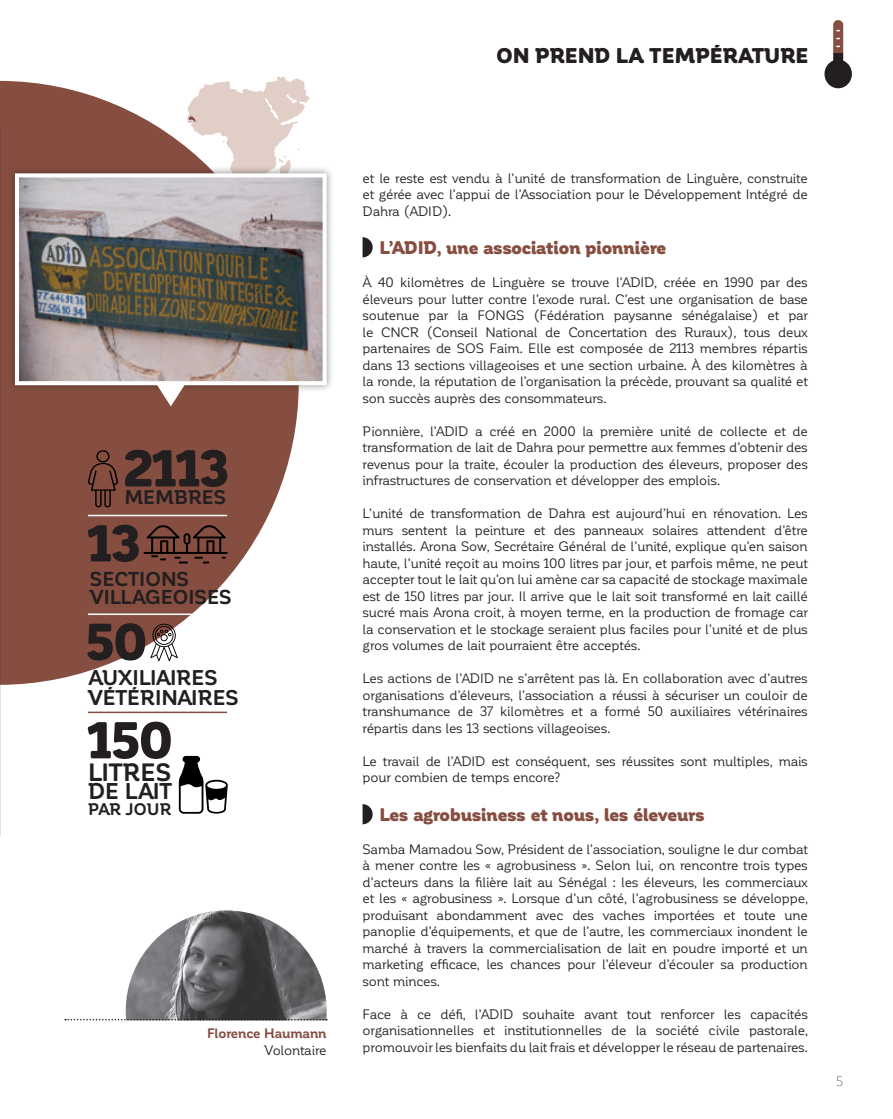
<style>
.page{position:relative;width:893px;height:1119px;background:#fff}
.page>*{position:absolute;margin:0;border:0;box-sizing:border-box;transform-origin:0 0}
.t1{font:900 51px "Corporative Soft";letter-spacing:-.005em;color:#231f20}
.t2{font:700 24.75px "Corporative Soft";letter-spacing:.01em;color:#231f20}
.t3{font:700 22.5px "Corporative Soft";color:#231f20}
.t4{font:700 21px/19.5px "Corporative Soft";letter-spacing:-.005em;color:#231f20}
.t5{font:900 21px "Corporative Soft";letter-spacing:.01em;color:#231f20}
.t6{font:700 19.95px/18.3px "Corporative Soft";letter-spacing:.005em;color:#231f20}
.t7{font:700 19.5px "Corporative Soft";letter-spacing:.01em;color:#231f20}
.t8{font:900 18px "Corporative Soft";letter-spacing:-.01em;color:#864e40}
.t9{font:700 16.5px "Corporative Soft";letter-spacing:.005em;color:#231f20}
.t10{font:13.5px/16.5px "Corporative Soft";letter-spacing:-.02em;color:#231f20;text-align:justify}
.t11{font:700 13.5px "Corporative Soft";letter-spacing:-.015em;color:#864e40}
.t12{font:100 13.5px "Corporative Soft";color:#231f20}
</style>
<div class="page">
<img style="left:126px;top:910px;width:201px;height:108px">
<svg style="left:277px;top:76px;width:32px;height:74px"></svg>
<svg style="left:1px;top:81px;width:298px;height:603px;fill:#864e40"></svg>
<img style="left:0;top:0;width:1px;height:510px">
<svg style="left:824px;top:20px;width:28px;height:68px"></svg>
<svg style="left:0;top:125px;width:1px;height:711px"></svg>
<svg style="left:363px;top:237px;width:10px;height:20px"></svg>
<svg style="left:363px;top:804px;width:10px;height:20px"></svg>
<svg style="left:65px;top:1018px;width:262px;height:2px"></svg>
<div style="left:7px;top:165px;width:327px;height:228px;background:#231f20;opacity:.5"></div>
<img style="left:20px;top:178px;width:302px;height:202px">
<div style="left:15px;top:173px;width:312px;height:212px;border:4px solid #fff"></div>
<svg style="left:156px;top:383px;width:30px;height:23px"></svg>
<svg style="left:88px;top:449px;width:30px;height:58px"></svg>
<svg style="left:178px;top:755px;width:50px;height:58px"></svg>
<hr style="left:88px;top:514px;width:139px;height:2px;background:#fff">
<hr style="left:88px;top:613px;width:139px;height:2px;background:#fff">
<hr style="left:88px;top:711px;width:139px;height:2px;background:#864e40">
<svg style="left:143px;top:524px;width:85px;height:39px"></svg>
<svg style="left:150px;top:623px;width:28px;height:38px"></svg>
<h3 class="t5" style="left:496px;top:44px;width:313px">ON PREND LA TEMPÉRATURE</h3>
<h1 class="t1" style="left:124px;top:440px;width:106px">2113</h1>
<h3 class="t7" style="left:124px;top:487px;width:103px">MEMBRES</h3>
<h1 class="t1" style="left:88px;top:515px;width:54px">13</h1>
<h3 class="t6" style="left:90px;top:570px;width:143px">SECTIONS<br>VILLAGEOISES</h3>
<h1 class="t1" style="left:86px;top:613px;width:62px">50</h1>
<h3 class="t4" style="left:88px;top:668px;width:152px">AUXILIAIRES<br>VÉTÉRINAIRES</h3>
<h1 class="t1" style="left:88px;top:712px;width:86px">150</h1>
<h2 class="t2" style="left:88px;top:758px;width:85px">LITRES</h2>
<h3 class="t3" style="left:88px;top:778px;width:86px">DE LAIT</h3>
<p class="t9" style="left:88px;top:800px;width:85px">PAR JOUR</p>
<p class="t11" style="left:207px;top:1025px;width:121px">Florence Haumann</p>
<p class="t10" style="left:264px;top:1041px;width:64px">Volontaire</p>
<p class="t10" style="left:363px;top:170px;width:447px">et le reste est vendu à l’unité de transformation de Linguère, construite et gérée avec l’appui de l’Association pour le Développement Intégré de Dahra (ADID).</p>
<h3 class="t8" style="left:380px;top:238px;width:288px">L’ADID, une association pionnière</h3>
<p class="t10" style="left:363px;top:274px;width:447px">À 40 kilomètres de Linguère se trouve l’ADID, créée en 1990 par des éleveurs pour lutter contre l’exode rural. C’est une organisation de base soutenue par la FONGS (Fédération paysanne sénégalaise) et par le CNCR (Conseil National de Concertation des Ruraux), tous deux partenaires de SOS Faim. Elle est composée de 2113 membres répartis dans 13 sections villageoises et une section urbaine. À des kilomètres à la ronde, la réputation de l’organisation la précède, prouvant sa qualité et son succès auprès des consommateurs.</p>
<p class="t10" style="left:363px;top:423px;width:447px">Pionnière, l’ADID a créé en 2000 la première unité de collecte et de transformation de lait de Dahra pour permettre aux femmes d’obtenir des revenus pour la traite, écouler la production des éleveurs, proposer des infrastructures de conservation et développer des emplois.</p>
<p class="t10" style="left:363px;top:505px;width:447px">L’unité de transformation de Dahra est aujourd’hui en rénovation. Les murs sentent la peinture et des panneaux solaires attendent d’être installés. Arona Sow, Secrétaire Général de l’unité, explique qu’en saison haute, l’unité reçoit au moins 100 litres par jour, et parfois même, ne peut accepter tout le lait qu’on lui amène car sa capacité de stockage maximale est de 150 litres par jour. Il arrive que le lait soit transformé en lait caillé sucré mais Arona croit, à moyen terme, en la production de fromage car la conservation et le stockage seraient plus faciles pour l’unité et de plus gros volumes de lait pourraient être acceptés.</p>
<p class="t10" style="left:363px;top:670px;width:447px">Les actions de l’ADID ne s’arrêtent pas là. En collaboration avec d’autres organisations d’éleveurs, l’association a réussi à sécuriser un couloir de transhumance de 37 kilomètres et a formé 50 auxiliaires vétérinaires répartis dans les 13 sections villageoises.</p>
<p class="t10" style="left:363px;top:753px;width:447px">Le travail de l’ADID est conséquent, ses réussites sont multiples, mais pour combien de temps encore?</p>
<h3 class="t8" style="left:380px;top:804px;width:327px">Les agrobusiness et nous, les éleveurs</h3>
<p class="t10" style="left:363px;top:840px;width:447px">Samba Mamadou Sow, Président de l’association, souligne le dur combat à mener contre les « agrobusiness ». Selon lui, on rencontre trois types d’acteurs dans la filière lait au Sénégal : les éleveurs, les commerciaux et les « agrobusiness ». Lorsque d’un côté, l’agrobusiness se développe, produisant abondamment avec des vaches importées et toute une panoplie d’équipements, et que de l’autre, les commerciaux inondent le marché à travers la commercialisation de lait en poudre importé et un marketing efficace, les chances pour l’éleveur d’écouler sa production sont minces.</p>
<p class="t10" style="left:363px;top:1005px;width:447px">Face à ce défi, l’ADID souhaite avant tout renforcer les capacités organisationnelles et institutionnelles de la société civile pastorale, promouvoir les bienfaits du lait frais et développer le réseau de partenaires.</p>
<p class="t12" style="left:836px;top:1074px;width:9px">5</p>
</div>
